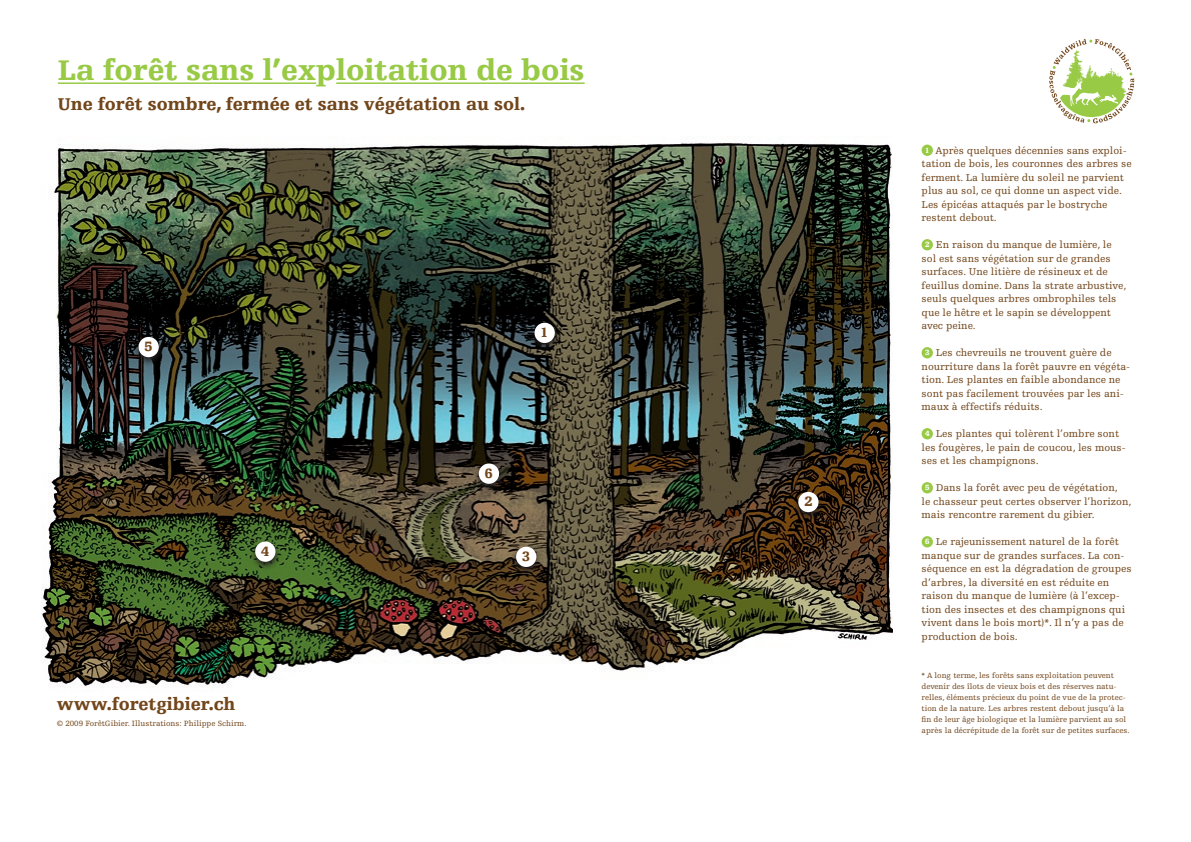
<style>
.page{position:relative;width:1191px;height:842px;background:#fff}
.page>*{position:absolute;margin:0;border:0;box-sizing:border-box;transform-origin:0 0}
.t1{font:900 30px "Egyptienne F";color:#98ca45}
.t2{font:900 18px "Egyptienne F";color:#72461b}
.t3{font:900 14.3px "Egyptienne F";color:#72461b}
.t4{font:10.5px/13.5px "Egyptienne F";color:#72461b}
.t5{font:8px/11px "Egyptienne F";color:#72461b}
.s1{font-weight:900;font-size:8px;color:#fff}
</style>
<div class="page">
<svg style="left:1049px;top:39px;width:85px;height:84px"></svg>
<img style="left:42px;top:142px;width:850px;height:546px">
<svg style="left:132px;top:333px;width:45px;height:38px"></svg>
<div style="left:138px;top:337px;width:21px;height:20px;background:#fff;border-radius:50%"></div>
<svg style="left:528px;top:319px;width:45px;height:38px"></svg>
<div style="left:534px;top:323px;width:21px;height:20px;background:#fff;border-radius:50%"></div>
<svg style="left:510px;top:543px;width:44px;height:38px"></svg>
<div style="left:516px;top:547px;width:20px;height:20px;background:#fff;border-radius:50%"></div>
<svg style="left:249px;top:538px;width:44px;height:37px"></svg>
<div style="left:255px;top:541px;width:20px;height:21px;background:#fff;border-radius:50%"></div>
<svg style="left:792px;top:488px;width:44px;height:38px"></svg>
<div style="left:798px;top:492px;width:20px;height:20px;background:#fff;border-radius:50%"></div>
<svg style="left:472px;top:460px;width:45px;height:37px"></svg>
<div style="left:479px;top:463px;width:20px;height:21px;background:#fff;border-radius:50%"></div>
<hr style="left:58px;top:82px;width:258px;height:2px;background:#98ca45">
<hr style="left:336px;top:82px;width:248px;height:2px;background:#98ca45">
<div style="left:921px;top:145px;width:12px;height:11px;background:#98ca45;border-radius:50%"></div>
<div style="left:921px;top:239px;width:12px;height:11px;background:#98ca45;border-radius:50%"></div>
<div style="left:921px;top:347px;width:12px;height:11px;background:#98ca45;border-radius:50%"></div>
<div style="left:921px;top:428px;width:12px;height:11px;background:#98ca45;border-radius:50%"></div>
<div style="left:921px;top:482px;width:12px;height:11px;background:#98ca45;border-radius:50%"></div>
<div style="left:921px;top:536px;width:12px;height:11px;background:#98ca45;border-radius:50%"></div>
<h1 class="t1" style="left:58px;top:54px;width:528px">La forêt sans l’exploitation de bois</h1>
<h2 class="t2" style="left:58px;top:94px;width:469px">Une forêt sombre, fermée et sans végétation au sol.</h2>
<h3 class="t3" style="left:145px;top:339px;width:9px">5</h3>
<h3 class="t3" style="left:261px;top:543px;width:9px">4</h3>
<h2 class="t2" style="left:57px;top:694px;width:180px">www.foretgibier.ch</h2>
<p class="t5" style="left:57px;top:718px;width:191px">© 2009 ForêtGibier. Illustrations: Philippe Schirm.</p>
<h3 class="t3" style="left:540px;top:325px;width:9px">1</h3>
<h3 class="t3" style="left:485px;top:465px;width:9px">6</h3>
<h3 class="t3" style="left:522px;top:549px;width:9px">3</h3>
<h3 class="t3" style="left:804px;top:494px;width:9px">2</h3>
<p class="t4" style="left:921px;top:144px;width:212px;text-indent:3px"><span class="s1">1</span> Après quelques décennies sans exploi&shy;tation de bois, les couronnes des arbres se ferment. La lumière du soleil ne parvient plus au sol, ce qui donne un aspect vide.<br>Les épicéas attaqués par le bostryche restent debout.</p>
<p class="t4" style="left:921px;top:238px;width:206px;text-indent:3px"><span class="s1">2</span> En raison du manque de lumière, le sol est sans végétation sur de grandes surfaces. Une litière de résineux et de feuillus domine. Dans la strate arbustive, seuls quelques arbres ombrophiles tels que le hêtre et le sapin se développent avec peine.</p>
<p class="t4" style="left:921px;top:346px;width:210px;text-indent:3px"><span class="s1">3</span> Les chevreuils ne trouvent guère de nourriture dans la forêt pauvre en végéta&shy;tion. Les plantes en faible abondance ne sont pas facilement trouvées par les ani&shy;maux à effectifs réduits.</p>
<p class="t4" style="left:921px;top:427px;width:206px;text-indent:3px"><span class="s1">4</span> Les plantes qui tolèrent l’ombre sont les fougères, le pain de coucou, les mous&shy;ses et les champignons.</p>
<p class="t4" style="left:921px;top:481px;width:211px;text-indent:3px"><span class="s1">5</span> Dans la forêt avec peu de végétation,<br>le chasseur peut certes observer l’horizon, mais rencontre rarement du gibier.</p>
<p class="t4" style="left:921px;top:535px;width:211px;text-indent:3px"><span class="s1">6</span> Le rajeunissement naturel de la forêt manque sur de grandes surfaces. La con&shy;séquence en est la dégradation de groupes d’arbres, la diversité en est réduite en raison du manque de lumière (à l’excep&shy;tion des insectes et des champignons qui vivent dans le bois mort)*. Il n’y a pas de production de bois.</p>
<p class="t5" style="left:921px;top:670px;width:210px">* A long terme, les forêts sans exploitation peuvent devenir des îlots de vieux bois et des réserves natu&shy;relles, éléments précieux du point de vue de la protec&shy;tion de la nature. Les arbres restent debout jusqu’à la fin de leur âge biologique et la lumière parvient au sol après la décrépitude de la forêt sur de petites surfaces.</p>
</div>
